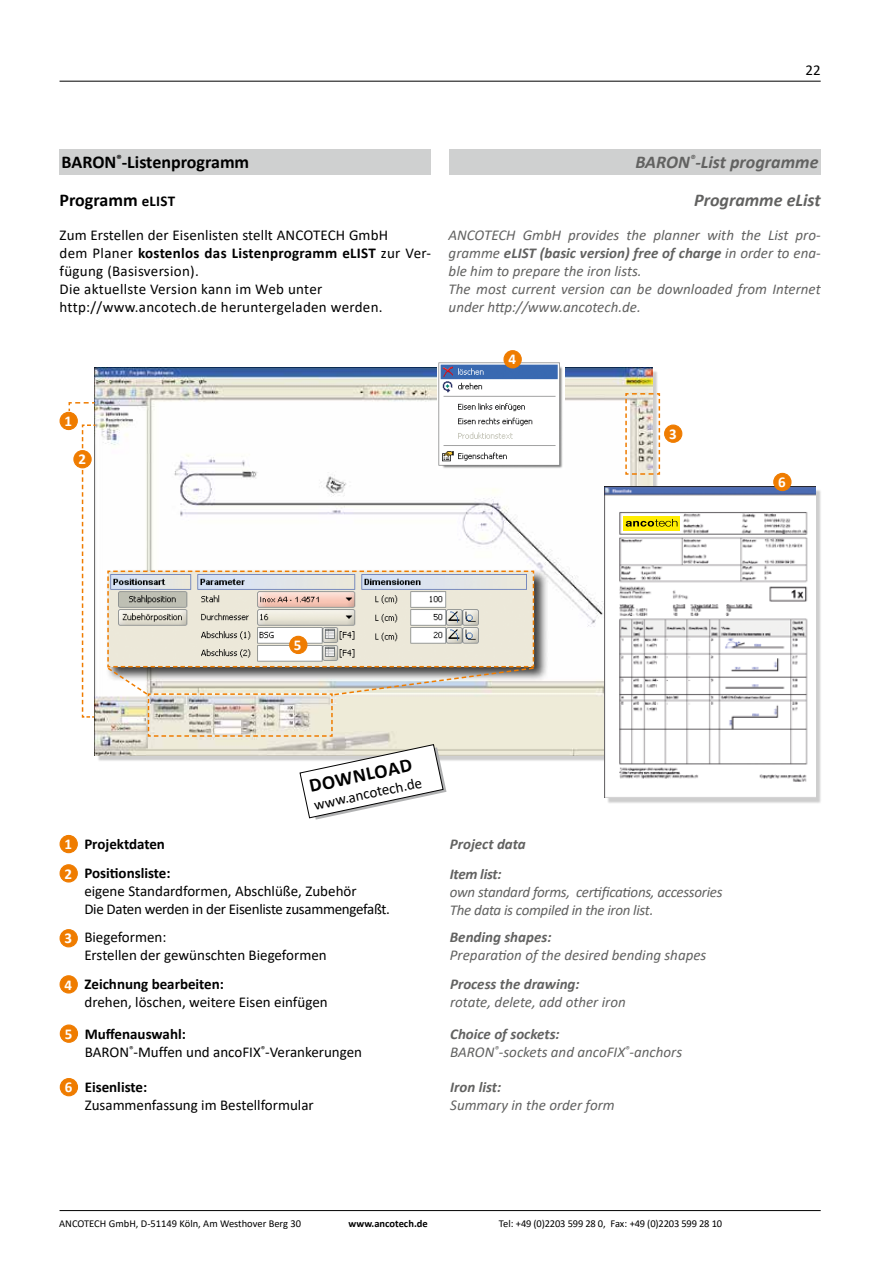
<style>
.page{position:relative;width:893px;height:1263px;background:#fff}
.page>*{position:absolute;margin:0;border:0;box-sizing:border-box;transform-origin:0 0}
.t1{font:700 19.5px "Calibri";color:#000}
.t2{font:700 18px "Calibri";color:#000}
.t3{font:italic 700 18px "Calibri";color:#626261}
.t4{font:15px/18px "Calibri";color:#000}
.t5{font:italic 15px/18px "Calibri";color:#626261}
.t6{font:15px/18px "Calibri";letter-spacing:-.02em;color:#000}
.t7{font:italic 15px/18px "Calibri";letter-spacing:-.02em;color:#626261}
.t8{font:italic 700 15px/30.3px "Calibri";color:#626261}
.t9{font:700 15px/29.2px "Calibri";color:#000}
.t10{font:700 15px "Calibri";color:#fff}
.t11{font:10.5px "Calibri";letter-spacing:-.01em;color:#000}
.t12{font:700 10.5px "Calibri";color:#000}
.s1{font-size:15px}
.s2{font-weight:700}
.s3{color:#fff}
</style>
<div class="page">
<img style="left:95px;top:368px;width:558px;height:387px">
<svg style="left:68px;top:401px;width:28px;height:12px"></svg>
<svg style="left:81px;top:424px;width:16px;height:31px"></svg>
<svg style="left:81px;top:463px;width:14px;height:255px"></svg>
<div style="left:106px;top:569px;width:442px;height:112px;background:#000;opacity:.75"></div>
<img style="left:438px;top:362px;width:126px;height:107px">
<svg style="left:625px;top:392px;width:36px;height:83px;background:#e0d5c5"></svg>
<svg style="left:106px;top:570px;width:429px;height:167px;background:#d9d4c9"></svg>
<div style="left:607px;top:489px;width:215px;height:314px;background:#000;opacity:.2"></div>
<img style="left:605px;top:487px;width:211px;height:310px">
<div style="left:623px;top:516px;width:57px;height:14px;background:#ffed00"></div>
<svg style="left:626px;top:519px;width:51px;height:8px"></svg>
<hr style="left:60px;top:1210px;width:761px;height:1px;background:#000">
<hr style="left:60px;top:81px;width:761px;height:1px;background:#000">
<div style="left:74px;top:451px;width:17px;height:17px;background:#ef7c00;border-radius:50%"></div>
<div style="left:73px;top:450px;width:19px;height:18px;border:1px solid #ef7c00;border-radius:50%"></div>
<div style="left:60px;top:412px;width:17px;height:17px;background:#ef7c00;border-radius:50%"></div>
<div style="left:60px;top:412px;width:18px;height:18px;border:1px solid #ef7c00;border-radius:50%"></div>
<div style="left:60px;top:930px;width:17px;height:17px;background:#ef7c00;border-radius:50%"></div>
<div style="left:60px;top:929px;width:18px;height:18px;border:1px solid #ef7c00;border-radius:50%"></div>
<div style="left:665px;top:425px;width:17px;height:17px;background:#ef7c00;border-radius:50%"></div>
<div style="left:664px;top:424px;width:18px;height:19px;border:1px solid #ef7c00;border-radius:50%"></div>
<div style="left:60px;top:835px;width:17px;height:18px;background:#ef7c00;border-radius:50%"></div>
<div style="left:60px;top:835px;width:18px;height:18px;border:1px solid #ef7c00;border-radius:50%"></div>
<div style="left:60px;top:865px;width:17px;height:17px;background:#ef7c00;border-radius:50%"></div>
<div style="left:60px;top:864px;width:18px;height:18px;border:1px solid #ef7c00;border-radius:50%"></div>
<div style="left:290px;top:636px;width:17px;height:17px;background:#ef7c00;border-radius:50%"></div>
<div style="left:289px;top:636px;width:18px;height:18px;border:1px solid #ef7c00;border-radius:50%"></div>
<div style="left:774px;top:473px;width:17px;height:18px;background:#ef7c00;border-radius:50%"></div>
<div style="left:773px;top:473px;width:18px;height:18px;border:1px solid #ef7c00;border-radius:50%"></div>
<div style="left:504px;top:351px;width:17px;height:17px;background:#ef7c00;border-radius:50%"></div>
<div style="left:503px;top:350px;width:19px;height:18px;border:1px solid #ef7c00;border-radius:50%"></div>
<div style="left:60px;top:976px;width:17px;height:17px;background:#ef7c00;border-radius:50%"></div>
<div style="left:60px;top:975px;width:18px;height:18px;border:1px solid #ef7c00;border-radius:50%"></div>
<svg style="left:299px;top:744px;width:147px;height:75px"></svg>
<div style="left:60px;top:149px;width:371px;height:25px;background:#cfd0d0"></div>
<div style="left:449px;top:149px;width:372px;height:25px;background:#cfd0d0"></div>
<div style="left:60px;top:1025px;width:18px;height:17px;background:#ef7c00;border-radius:50%"></div>
<div style="left:60px;top:1024px;width:18px;height:19px;border:1px solid #ef7c00;border-radius:50%"></div>
<div style="left:60px;top:1078px;width:18px;height:18px;background:#ef7c00;border-radius:50%"></div>
<div style="left:60px;top:1078px;width:18px;height:18px;border:1px solid #ef7c00;border-radius:50%"></div>
<p class="t4" style="left:805px;top:60px;width:17px">22</p>
<p class="t2" style="left:62px;top:150px;width:189px">BARON<sup>®</sup>-Listenprogramm</p>
<p class="t3" style="left:635px;top:150px;width:185px">BARON<sup>®</sup>-List programme</p>
<p class="t2" style="left:60px;top:188px;width:117px">Programm <span class="s1">eLIST</span></p>
<p class="t3" style="left:694px;top:188px;width:128px">Programme eList</p>
<p class="t4" style="left:60px;top:225px;width:373px">Zum Erstellen der Eisenlisten stellt ANCOTECH GmbH<br>dem Planer <span class="s2">kostenlos das Listenprogramm eLIST</span> zur Ver&shy;fügung (Basisversion).<br>Die aktuellste Version kann im Web unter http://www.ancotech.de heruntergeladen werden.</p>
<p class="t5" style="left:449px;top:225px;width:374px">ANCOTECH GmbH provides the planner with the List pro&shy;gramme <span class="s2">eLIST (basic version) free of charge</span> in order to ena&shy;ble him to prepare the iron lists.<br>The most current version can be downloaded from Internet under http://www.ancotech.de.</p>
<p class="t10" style="left:508px;top:349px;width:9px">4</p>
<p class="t10" style="left:65px;top:411px;width:9px">1</p>
<p class="t10" style="left:78px;top:449px;width:9px">2</p>
<p class="t10" style="left:669px;top:423px;width:9px">3</p>
<p class="t10" style="left:778px;top:472px;width:9px">6</p>
<p class="t10" style="left:294px;top:634px;width:9px">5</p>
<h1 class="t1" style="left:307px;top:772px;width:106px;rotate:-12deg">DOWNLOAD</h1>
<p class="t4" style="left:312px;top:796px;width:111px;rotate:-12deg">www.ancotech.de</p>
<p class="t9" style="left:65px;top:829px;width:108px"><span class="s3">1</span> Projektdaten<br><span class="s3">2</span> Positionsliste:</p>
<p class="t6" style="left:84px;top:882px;width:307px">eigene Standardformen, Abschlüße, Zubehör<br>Die Daten werden in der Eisenliste zusammengefaßt.</p>
<p class="t10" style="left:65px;top:928px;width:9px">3</p>
<p class="t4" style="left:84px;top:928px;width:244px">Biegeformen:<br>Erstellen der gewünschten Biegeformen</p>
<p class="t10" style="left:65px;top:974px;width:9px">4</p>
<p class="t9" style="left:85px;top:969px;width:141px">Zeichnung bearbeiten:</p>
<p class="t4" style="left:85px;top:992px;width:245px">drehen, löschen, weitere Eisen einfügen</p>
<p class="t10" style="left:65px;top:1023px;width:9px">5</p>
<p class="t10" style="left:65px;top:1077px;width:9px">6</p>
<p class="t4" style="left:85px;top:1025px;width:279px"><span class="s2">Muffenauswahl:<br></span>BARON<sup>®</sup>-Muffen und ancoFIX<sup>®</sup>-Verankerungen</p>
<p class="t9" style="left:85px;top:1072px;width:64px">Eisenliste:</p>
<p class="t4" style="left:85px;top:1095px;width:231px">Zusammenfassung im Bestellformular</p>
<p class="t8" style="left:450px;top:828px;width:77px">Project data<br>Item list:</p>
<p class="t7" style="left:450px;top:883px;width:274px">own standard forms, certifications, accessories<br>The data is compiled in the iron list.</p>
<p class="t8" style="left:450px;top:921px;width:103px">Bending shapes:</p>
<p class="t5" style="left:450px;top:945px;width:258px">Preparation of the desired bending shapes</p>
<p class="t8" style="left:450px;top:968px;width:131px">Process the drawing:</p>
<p class="t5" style="left:450px;top:992px;width:177px">rotate, delete, add other iron</p>
<p class="t5" style="left:450px;top:1024px;width:233px"><span class="s2">Choice of sockets:<br></span>BARON<sup>®</sup>-sockets and ancoFIX<sup>®</sup>-anchors</p>
<p class="t8" style="left:450px;top:1071px;width:52px">Iron list:</p>
<p class="t5" style="left:450px;top:1095px;width:166px">Summary in the order form</p>
<p class="t11" style="left:59px;top:1216px;width:243px">ANCOTECH GmbH, D-51149 Köln, Am Westhover Berg 30</p>
<p class="t12" style="left:349px;top:1216px;width:81px">www.ancotech.de</p>
<p class="t11" style="left:499px;top:1216px;width:225px">Tel: +49 (0)2203 599 28 0, Fax: +49 (0)2203 599 28 10</p>
</div>
